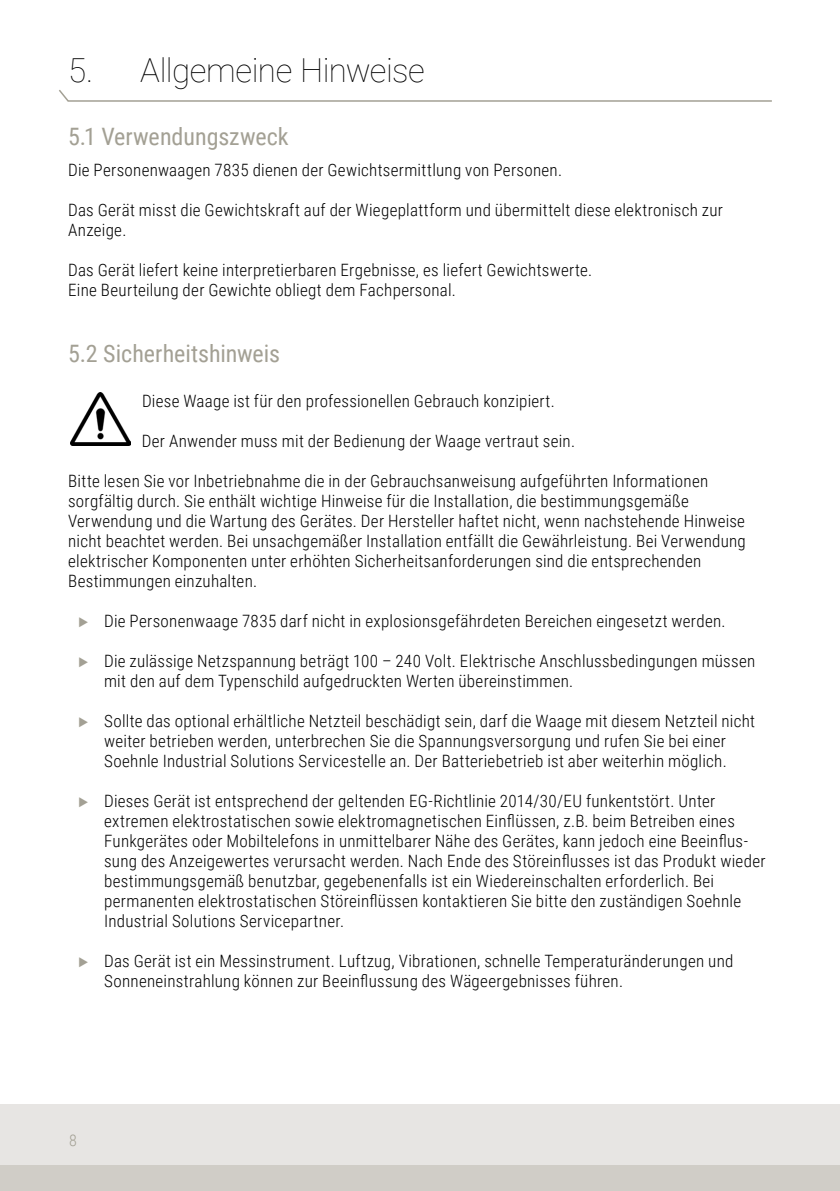
<style>
.page{position:relative;width:840px;height:1191px;background:#fff}
.page>*{position:absolute;margin:0;border:0;box-sizing:border-box;transform-origin:0 0}
.t1{font:100 33px "Roboto";letter-spacing:-.02em;color:#000}
.t2{font:24px "Roboto Condensed";color:#a3a094}
.t3{font:300 17px/20px "Roboto Condensed";letter-spacing:.015em;color:#000}
.t4{font:300 16px "Roboto Condensed";color:#a3a094}
</style>
<div class="page">
<div style="left:0;top:1104px;width:839px;height:73px;background:#e7e5e3"></div>
<div style="left:0;top:1164px;width:839px;height:27px;background:#d0cdc7"></div>
<img style="left:70px;top:393px;width:60px;height:52px">
<svg style="left:59px;top:90px;width:713px;height:12px"></svg>
<h1 class="t1" style="left:68px;top:47px;width:358px">5. Allgemeine Hinweise</h1>
<h2 class="t2" style="left:68px;top:120px;width:222px">5.1 Verwendungszweck</h2>
<p class="t3" style="left:68px;top:159px;width:495px">Die Personenwaagen 7835 dienen der Gewichtsermittlung von Personen.</p>
<p class="t3" style="left:68px;top:199px;width:656px">Das Gerät misst die Gewichtskraft auf der Wiegeplattform und übermittelt diese elektronisch zur<br>Anzeige.</p>
<p class="t3" style="left:68px;top:259px;width:525px">Das Gerät liefert keine interpretierbaren Ergebnisse, es liefert Gewichtswerte.<br>Eine Beurteilung der Gewichte obliegt dem Fachpersonal.</p>
<h2 class="t2" style="left:68px;top:337px;width:213px">5.2 Sicherheitshinweis</h2>
<p class="t3" style="left:142px;top:390px;width:414px">Diese Waage ist für den professionellen Gebrauch konzipiert.</p>
<p class="t3" style="left:142px;top:430px;width:434px">Der Anwender muss mit der Bedienung der Waage vertraut sein.</p>
<p class="t3" style="left:68px;top:470px;width:679px">Bitte lesen Sie vor Inbetriebnahme die in der Gebrauchsanweisung aufgeführten Informationen sorgfältig durch. Sie enthält wichtige Hinweise für die Installation, die bestimmungsgemäße Verwendung und die Wartung des Gerätes. Der Hersteller haftet nicht, wenn nachstehende Hinweise nicht beachtet werden. Bei unsachgemäßer Installation entfällt die Gewährleistung. Bei Verwendung elektrischer Komponenten unter erhöhten Sicherheitsanforderungen sind die entsprechenden Bestimmungen einzuhalten.</p>
<p class="t3" style="left:104px;top:610px;width:622px">Die Personenwaage 7835 darf nicht in explosionsgefährdeten Bereichen eingesetzt werden.</p>
<p class="t3" style="left:104px;top:650px;width:652px">Die zulässige Netzspannung beträgt 100 – 240 Volt. Elektrische Anschlussbedingungen müssen mit den auf dem Typenschild aufgedruckten Werten übereinstimmen.</p>
<p class="t3" style="left:104px;top:710px;width:652px">Sollte das optional erhältliche Netzteil beschädigt sein, darf die Waage mit diesem Netzteil nicht weiter betrieben werden, unterbrechen Sie die Spannungsversorgung und rufen Sie bei einer<br>Soehnle Industrial Solutions Servicestelle an. Der Batteriebetrieb ist aber weiterhin möglich.</p>
<p class="t3" style="left:104px;top:790px;width:662px">Dieses Gerät ist entsprechend der geltenden EG-Richtlinie 2014/30/EU funkentstört. Unter extremen elektrostatischen sowie elektromagnetischen Einflüssen, z.B. beim Betreiben eines Funkgerätes oder Mobiltelefons in unmittelbarer Nähe des Gerätes, kann jedoch eine Beeinflus&shy;sung des Anzeigewertes verursacht werden. Nach Ende des Störeinflusses ist das Produkt wieder bestimmungsgemäß benutzbar, gegebenenfalls ist ein Wiedereinschalten erforderlich. Bei permanenten elektrostatischen Störeinflüssen kontaktieren Sie bitte den zuständigen Soehnle Industrial Solutions Servicepartner.</p>
<p class="t3" style="left:104px;top:950px;width:630px">Das Gerät ist ein Messinstrument. Luftzug, Vibrationen, schnelle Temperaturänderungen und<br>Sonneneinstrahlung können zur Beeinflussung des Wägeergebnisses führen.</p>
<p class="t4" style="left:69px;top:1129px;width:9px">8</p>
</div>
